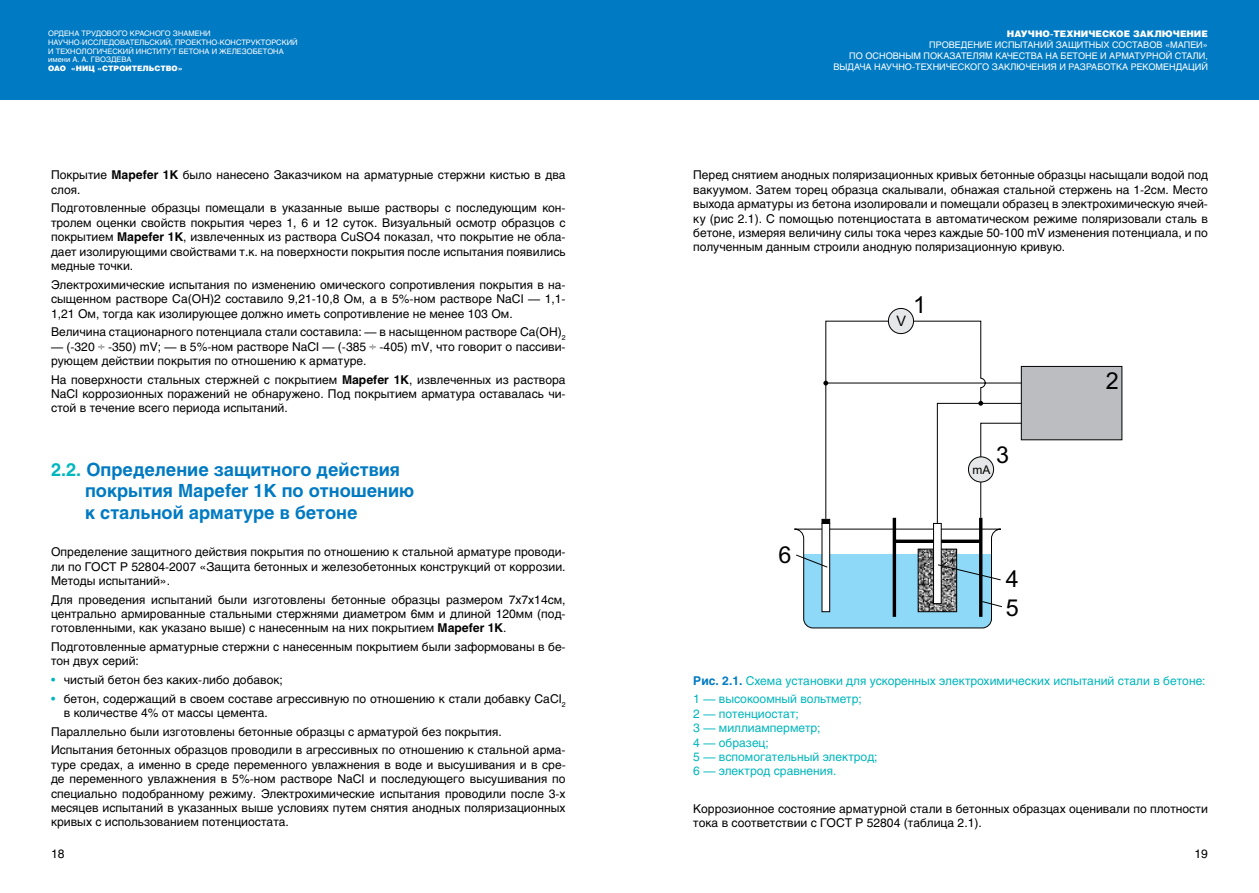
<style>
.page{position:relative;width:1259px;height:893px;background:#fff}
.page>*{position:absolute;margin:0;border:0;box-sizing:border-box;transform-origin:0 0}
.t1{font:23.4px/28.5px "Arial";color:#000}
.t2{font:700 18px/21.6px "Helios";color:#007ac2}
.t3{font:14.4px "Arial";color:#000}
.t4{font:12px/14.4px "Helios";color:#000;text-align:justify}
.t5{font:12px/14.4px "Helios";color:#00b6bd}
.t6{font:12px "Arial";color:#000}
.t7{font:9px "Helios";color:#fff}
.t8{font:900 9px "Helios";color:#fff}
.t9{font:7.5px/9px "Helios";color:#fff}
.t10{font:900 7.5px "Helios";color:#fff}
.s1{font-weight:700}
.s2{font-family:"Times New Roman"}
.s3{color:#00b6bd}
.s4{font-weight:700;color:#007ac2}
</style>
<div class="page">
<div style="left:0;top:0;width:629px;height:99px;background:#007ac2"></div>
<div style="left:629px;top:0;width:630px;height:99px;background:#007ac2"></div>
<div style="left:1021px;top:366px;width:101px;height:74px;background:#bcbdc0;border:1px solid #000"></div>
<div style="left:888px;top:308px;width:25px;height:26px;background:#e6e7e8;border-radius:50%"></div>
<div style="left:888px;top:308px;width:26px;height:26px;border:1px solid #000;border-radius:50%"></div>
<svg style="left:794px;top:320px;width:228px;height:309px"></svg>
<p class="t9" style="left:48px;top:28px;width:251px">ОРДЕНА ТРУДОВОГО КРАСНОГО ЗНАМЕНИ НАУЧНО-ИССЛЕДОВАТЕЛЬСКИЙ, ПРОЕКТНО-КОНСТРУКТОРСКИЙ И ТЕХНОЛОГИЧЕСКИЙ ИНСТИТУТ БЕТОНА И ЖЕЛЕЗОБЕТОНА имени А. А. ГВОЗДЕВА</p>
<p class="t10" style="left:48px;top:64px;width:136px">ОАО «НИЦ «СТРОИТЕЛЬСТВО»</p>
<p class="t4" style="left:51px;top:168px;width:516px">Покрытие <span class="s1">Мареfеr 1К</span> было нанесено Заказчиком на арматурные стержни кистью в два слоя.</p>
<p class="t4" style="left:51px;top:201px;width:516px">Подготовленные образцы помещали в указанные выше растворы с последующим кон&shy;тролем оценки свойств покрытия через 1, 6 и 12 суток. Визуальный осмотр образцов с покрытием <span class="s1">Мареfеr 1К</span>, извлеченных из раствора CuSO4 показал, что покрытие не обла&shy;дает изолирующими свойствами т.к. на поверхности покрытия после испытания появились медные точки.</p>
<p class="t4" style="left:51px;top:277px;width:516px">Электрохимические испытания по изменению омического сопротивления покрытия в на&shy;сыщенном растворе Са(ОН)2 составило 9,21-10,8 Ом, а в 5%-ном растворе NaCI — 1,1- 1,21 Ом, тогда как изолирующее должно иметь сопротивление не менее 103 Ом.</p>
<p class="t4" style="left:51px;top:325px;width:516px">Величина стационарного потенциала стали составила: — в насыщенном растворе Са(ОН)<sub>2</sub></p>
<p class="t4" style="left:51px;top:339px;width:516px">— (-320 <span class="s2">÷</span> -350) mV; — в 5%-ном растворе NaCI — (-385 <span class="s2">÷</span> -405) mV, что говорит о пассиви&shy;рующем действии покрытия по отношению к арматуре.</p>
<p class="t4" style="left:51px;top:372px;width:516px">На поверхности стальных стержней с покрытием <span class="s1">Мареfеr 1К</span>, извлеченных из раствора NaCI коррозионных поражений не обнаружено. Под покрытием арматура оставалась чи&shy;стой в течение всего периода испытаний.</p>
<h2 class="t2" style="left:85px;top:458px;width:331px;text-indent:-34px"><span class="s3">2.2.</span> Определение защитного действия покрытия Мареfеr 1К по отношению к стальной арматуре в бетоне</h2>
<p class="t4" style="left:51px;top:545px;width:516px">Определение защитного действия покрытия по отношению к стальной арматуре проводи&shy;ли по ГОСТ Р 52804-2007 «Защита бетонных и железобетонных конструкций от коррозии.<br>Методы испытаний».</p>
<p class="t4" style="left:51px;top:592px;width:516px">Для проведения испытаний были изготовлены бетонные образцы размером 7х7х14см, центрально армированные стальными стержнями диаметром 6мм и длиной 120мм (под&shy;готовленными, как указано выше) с нанесенным на них покрытием <span class="s1">Мареfеr 1К</span>.</p>
<p class="t4" style="left:51px;top:639px;width:516px">Подготовленные арматурные стержни с нанесенным покрытием были заформованы в бе&shy;тон двух серий:</p>
<p class="t4" style="left:51px;top:672px;width:233px"><span class="s3">•</span> чистый бетон без каких-либо добавок;</p>
<p class="t4" style="left:64px;top:691px;width:503px;text-indent:-13px"><span class="s3">•</span> бетон, содержащий в своем составе агрессивную по отношению к стали добавку СаCI<sub>2 </sub>в количестве 4% от массы цемента.</p>
<p class="t4" style="left:51px;top:722px;width:516px;line-height:18.6px">Параллельно были изготовлены бетонные образцы с арматурой без покрытия.<br>Испытания бетонных образцов проводили в агрессивных по отношению к стальной арма-</p>
<p class="t4" style="left:51px;top:757px;width:516px">туре средах, а именно в среде переменного увлажнения в воде и высушивания и в сре&shy;де переменного увлажнения в 5%-ном растворе NaCI и последующего высушивания по специально подобранному режиму. Электрохимические испытания проводили после 3-х месяцев испытаний в указанных выше условиях путем снятия анодных поляризационных кривых с использованием потенциостата.</p>
<p class="t4" style="left:51px;top:846px;width:15px">18</p>
<p class="t8" style="left:1007px;top:28px;width:202px">НАУЧНО-ТЕХНИЧЕСКОЕ ЗАКЛЮЧЕНИЕ</p>
<p class="t7" style="left:929px;top:39px;width:14px">Проведение</p>
<p class="t7" style="left:995px;top:39px;width:8px">исп</p>
<p class="t7" style="left:1014px;top:39px;width:15px">ытаний</p>
<p class="t7" style="left:1055px;top:39px;width:28px">защитн</p>
<p class="t7" style="left:1095px;top:39px;width:24px">ых составов</p>
<p class="t7" style="left:1165px;top:39px;width:44px">«МАПЕИ»</p>
<p class="t7" style="left:849px;top:50px;width:24px">по основн</p>
<p class="t7" style="left:905px;top:50px;width:26px">ым показател</p>
<p class="t7" style="left:979px;top:50px;width:24px">ям качества</p>
<p class="t7" style="left:1045px;top:50px;width:23px">на бетоне</p>
<p class="t7" style="left:1100px;top:50px;width:17px">и арматурной</p>
<p class="t7" style="left:1175px;top:50px;width:7px">стали</p>
<p class="t7" style="left:1205px;top:50px;width:4px">,</p>
<p class="t7" style="left:833px;top:61px;width:22px">выдача</p>
<p class="t7" style="left:874px;top:61px;width:8px">научно</p>
<p class="t7" style="left:912px;top:61px;width:11px">-технического</p>
<p class="t7" style="left:992px;top:61px;width:7px">закл</p>
<p class="t7" style="left:1016px;top:61px;width:16px">ючени</p>
<p class="t7" style="left:1050px;top:61px;width:25px">я и разработка</p>
<p class="t7" style="left:1130px;top:61px;width:8px">рекоменда</p>
<p class="t7" style="left:1188px;top:61px;width:14px">ций</p>
<p class="t4" style="left:693px;top:168px;width:516px">Перед снятием анодных поляризационных кривых бетонные образцы насыщали водой под вакуумом. Затем торец образца скалывали, обнажая стальной стержень на 1-2см. Место выхода арматуры из бетона изолировали и помещали образец в электрохимическую ячей&shy;ку (рис 2.1). С помощью потенциостата в автоматическом режиме поляризовали сталь в бетоне, измеряя величину силы тока через каждые 50-100 mV изменения потенциала, и по полученным данным строили анодную поляризационную кривую.</p>
<h1 class="t1" style="left:778px;top:542px;width:14px">6</h1>
<p class="t3" style="left:896px;top:312px;width:11px">V</p>
<h1 class="t1" style="left:913px;top:293px;width:14px">1</h1>
<h1 class="t1" style="left:996px;top:443px;width:14px">3</h1>
<p class="t6" style="left:972px;top:462px;width:19px">mA</p>
<h1 class="t1" style="left:1006px;top:567px;width:14px">4<br>5</h1>
<h1 class="t1" style="left:1105px;top:369px;width:14px">2</h1>
<p class="t5" style="left:693px;top:671px;width:514px;line-height:18.6px"><span class="s4">Рис. 2.1.</span> Схема установки для ускоренных электрохимических испытаний стали в бетоне:<br>1 — высокоомный вольтметр;</p>
<p class="t5" style="left:693px;top:706px;width:186px">2 — потенциостат;<br>3 — миллиамперметр;<br>4 — образец;<br>5 — вспомогательный электрод;<br>6 — электрод сравнения.</p>
<p class="t4" style="left:693px;top:801px;width:516px">Коррозионное состояние арматурной стали в бетонных образцах оценивали по плотности тока в соответствии с ГОСТ Р 52804 (таблица 2.1).</p>
<p class="t4" style="left:1194px;top:846px;width:15px">19</p>
</div>
